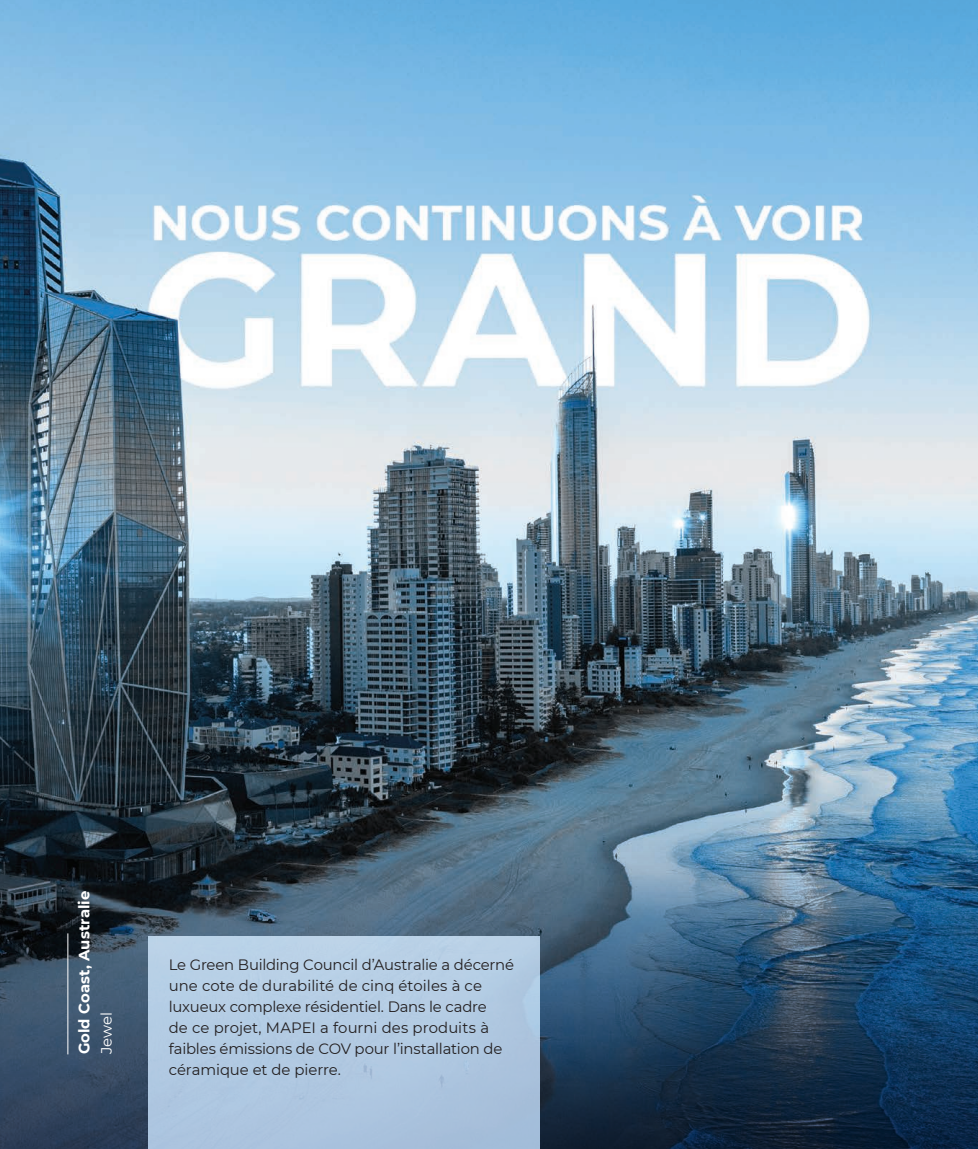
<style>
.page{position:relative;width:978px;height:1149px;background:#fff}
.page>*{position:absolute;margin:0;border:0;box-sizing:border-box;transform-origin:0 0}
.t1{font:15px/21px "Montserrat";letter-spacing:-.01em;color:#231f20}
.t2{font:700 15px "Montserrat";letter-spacing:.005em;color:#fff}
.t3{font:15px "Montserrat";letter-spacing:-.005em;color:#fff}
</style>
<div class="page">
<img style="left:0;top:0;width:978px;height:746px">
<img style="left:0;top:746px;width:978px;height:402px">
<div style="left:148px;top:935px;width:392px;height:213px;background:#adc7e7"></div>
<hr style="left:68px;top:933px;width:1px;height:121px;background:#fff">
<p class="t2" style="left:73px;top:1054px;width:165px;rotate:-90deg">Gold Coast, Australie</p>
<p class="t3" style="left:96px;top:1054px;width:44px;rotate:-90deg">Jewel</p>
<p class="t1" style="left:169px;top:953px;width:347px">Le Green Building Council d’Australie a décerné une cote de durabilité de cinq étoiles à ce luxueux complexe résidentiel. Dans le cadre<br>de ce projet, MAPEI a fourni des produits à faibles émissions de COV pour l’installation de céramique et de pierre.</p>
</div>
